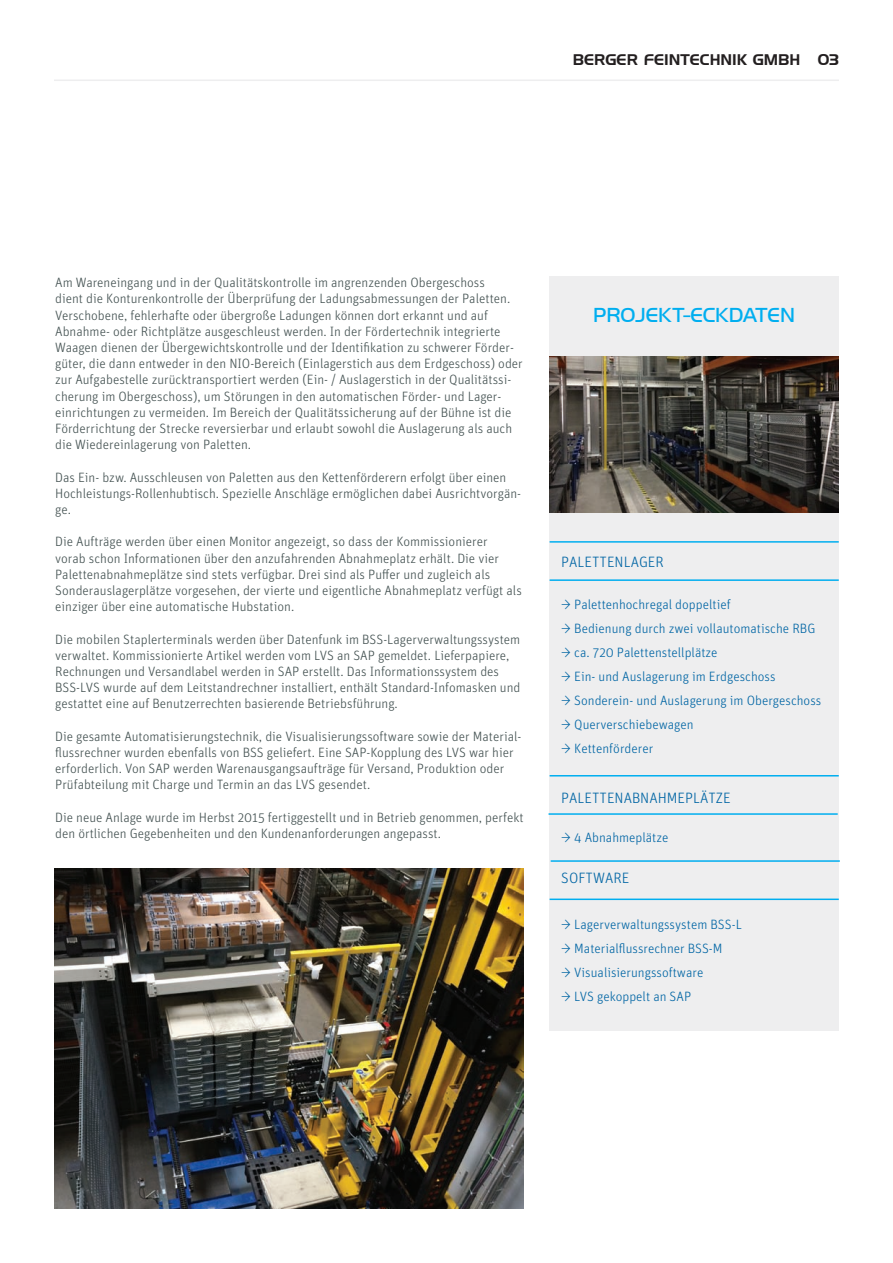
<style>
.page{position:relative;width:893px;height:1263px;background:#fff}
.page>*{position:absolute;margin:0;border:0;box-sizing:border-box;transform-origin:0 0}
.t1{font:21px "Handel Got D Ligh";color:#00aeef}
.t2{font:300 15px "Unit Pro";color:#0065a4}
.t3{font:15px "Handel Gothic BT";color:#231f20}
.t4{font:300 13.5px/16.2px "Unit Pro";color:#435151}
.t5{font:300 13.5px "Unit Pro";color:#0065a4}
</style>
<div class="page">
<hr style="left:54px;top:80px;width:785px;height:1px;background:#eeeeef">
<img style="left:55px;top:868px;width:468px;height:341px">
<div style="left:550px;top:276px;width:289px;height:754px;background:#eeeeef"></div>
<img style="left:550px;top:356px;width:289px;height:156px">
<hr style="left:550px;top:541px;width:289px;height:2px;background:#00aeef">
<hr style="left:550px;top:579px;width:289px;height:2px;background:#00aeef">
<hr style="left:550px;top:775px;width:289px;height:1px;background:#00aeef">
<hr style="left:549px;top:813px;width:289px;height:2px;background:#00aeef">
<hr style="left:551px;top:860px;width:289px;height:2px;background:#00aeef">
<hr style="left:550px;top:898px;width:289px;height:2px;background:#00aeef">
<p class="t3" style="left:573px;top:51px;width:268px">BERGER FEINTECHNIK GMBH 03</p>
<p class="t4" style="left:55px;top:274px;width:469px">Am Wareneingang und in der Qualitätskontrolle im angrenzenden Obergeschoss<br>dient die Konturenkontrolle der Überprüfung der Ladungsabmessungen der Paletten.<br>Verschobene, fehlerhafte oder übergroße Ladungen können dort erkannt und auf Abnahme- oder Richtplätze ausgeschleust werden. In der Fördertechnik integrierte Waagen dienen der Übergewichtskontrolle und der Identifikation zu schwerer Förder&shy;güter, die dann entweder in den NIO-Bereich (Einlagerstich aus dem Erdgeschoss) oder zur Aufgabestelle zurücktransportiert werden (Ein- / Auslagerstich in der Qualitätssi&shy;cherung im Obergeschoss), um Störungen in den automatischen Förder- und Lager&shy;einrichtungen zu vermeiden. Im Bereich der Qualitätssicherung auf der Bühne ist die Förderrichtung der Strecke reversierbar und erlaubt sowohl die Auslagerung als auch die Wiedereinlagerung von Paletten.</p>
<p class="t4" style="left:55px;top:469px;width:467px">Das Ein- bzw. Ausschleusen von Paletten aus den Kettenförderern erfolgt über einen<br>Hochleistungs-Rollenhubtisch. Spezielle Anschläge ermöglichen dabei Ausrichtvorgän&shy;ge.</p>
<p class="t4" style="left:55px;top:534px;width:468px">Die Aufträge werden über einen Monitor angezeigt, so dass der Kommissionierer<br>vorab schon Informationen über den anzufahrenden Abnahmeplatz erhält. Die vier Palettenabnahmeplätze sind stets verfügbar. Drei sind als Puffer und zugleich als Sonderauslagerplätze vorgesehen, der vierte und eigentliche Abnahmeplatz verfügt als einziger über eine automatische Hubstation.</p>
<p class="t4" style="left:55px;top:631px;width:467px">Die mobilen Staplerterminals werden über Datenfunk im BSS-Lagerverwaltungssystem verwaltet. Kommissionierte Artikel werden vom LVS an SAP gemeldet. Lieferpapiere, Rechnungen und Versandlabel werden in SAP erstellt. Das Informationssystem des BSS-LVS wurde auf dem Leitstandrechner installiert, enthält Standard-Infomasken und gestattet eine auf Benutzerrechten basierende Betriebsführung.</p>
<p class="t4" style="left:55px;top:728px;width:468px">Die gesamte Automatisierungstechnik, die Visualisierungssoftware sowie der Material&shy;flussrechner wurden ebenfalls von BSS geliefert. Eine SAP-Kopplung des LVS war hier erforderlich. Von SAP werden Warenausgangsaufträge für Versand, Produktion oder Prüfabteilung mit Charge und Termin an das LVS gesendet.</p>
<p class="t4" style="left:55px;top:809px;width:470px">Die neue Anlage wurde im Herbst 2015 fertiggestellt und in Betrieb genommen, perfekt den örtlichen Gegebenheiten und den Kundenanforderungen angepasst.</p>
<h1 class="t1" style="left:593px;top:303px;width:203px">PROJEKT-ECKDATEN</h1>
<p class="t2" style="left:561px;top:553px;width:104px">PALETTENLAGER</p>
<p class="t5" style="left:561px;top:597px;width:171px">→ Palettenhochregal doppeltief</p>
<p class="t5" style="left:561px;top:621px;width:256px">→ Bedienung durch zwei vollautomatische RBG</p>
<p class="t5" style="left:561px;top:645px;width:158px">→ ca. 720 Palettenstellplätze</p>
<p class="t5" style="left:561px;top:669px;width:216px">→ Ein- und Auslagerung im Erdgeschoss</p>
<p class="t5" style="left:561px;top:693px;width:262px">→ Sonderein- und Auslagerung im Obergeschoss</p>
<p class="t5" style="left:561px;top:717px;width:134px">→ Querverschiebewagen</p>
<p class="t5" style="left:561px;top:741px;width:93px">→ Kettenförderer</p>
<p class="t2" style="left:561px;top:789px;width:171px">PALETTENABNAHMEPLÄTZE</p>
<p class="t5" style="left:561px;top:830px;width:109px">→ 4 Abnahmeplätze</p>
<p class="t2" style="left:561px;top:869px;width:69px">SOFTWARE</p>
<p class="t5" style="left:561px;top:917px;width:182px">→ Lagerverwaltungssystem BSS-L</p>
<p class="t5" style="left:561px;top:941px;width:163px">→ Materialflussrechner BSS-M</p>
<p class="t5" style="left:561px;top:965px;width:144px">→ Visualisierungssoftware</p>
<p class="t5" style="left:561px;top:989px;width:131px">→ LVS gekoppelt an SAP</p>
</div>
